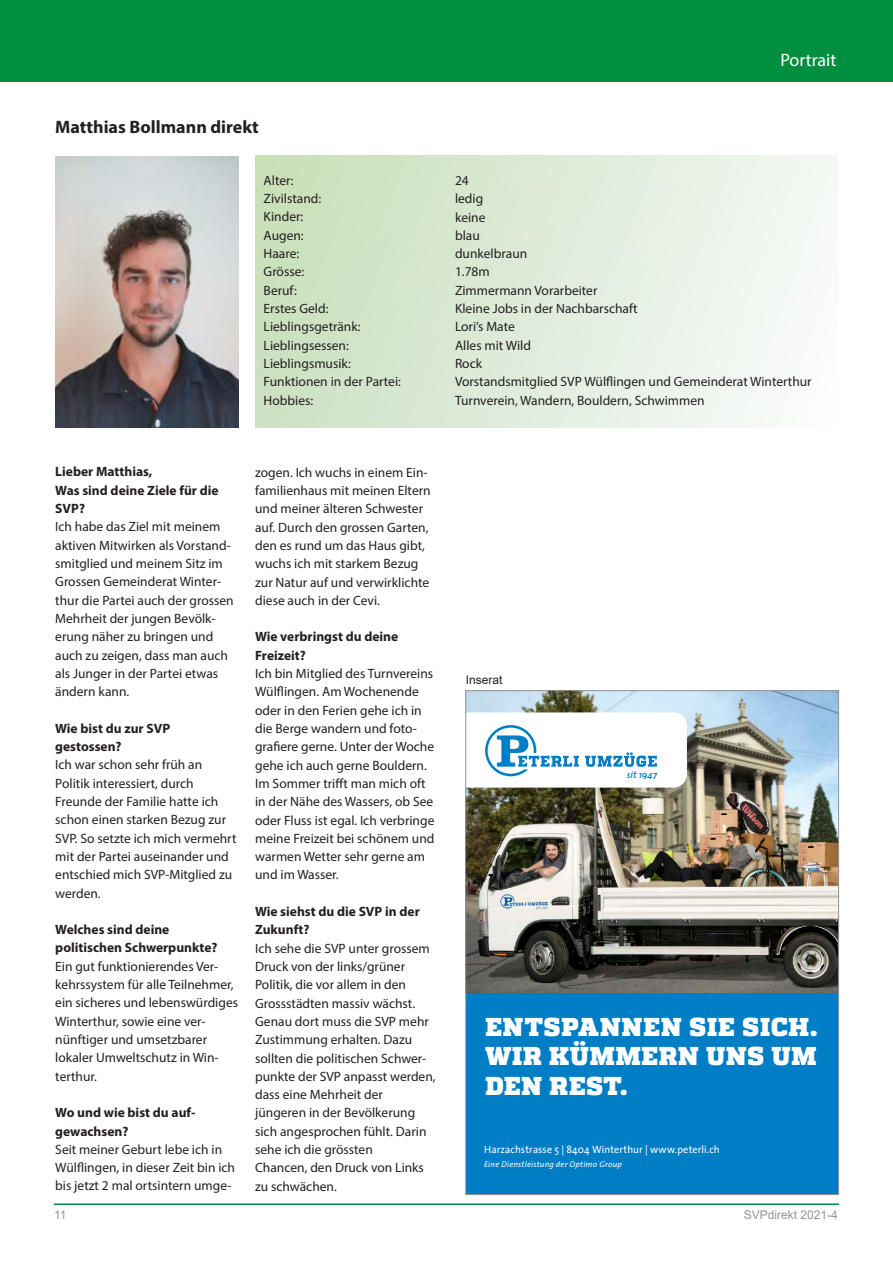
<style>
.page{position:relative;width:893px;height:1263px;background:#fff}
.page>*{position:absolute;margin:0;border:0;box-sizing:border-box;transform-origin:0 0}
.t1{font:900 25.8px/29.7px "Quadon";letter-spacing:.03em;color:#fff;text-align:justify}
.t2{font:700 18px "Myriad Pro";color:#231f20}
.t3{font:18px "Myriad Pro";color:#fff}
.t4{font:13.5px/18.3px "Myriad Pro";color:#231f20}
.t5{font:700 13.5px/18.3px "Myriad Pro";color:#231f20}
.t6{font:12px "Arial";color:#939598}
.t7{font:12px "Arial";color:#231f20}
.t8{font:10.5px "The Sans";letter-spacing:.01em;color:#fff}
.t9{font:italic 9.6px "The Sans";letter-spacing:.025em;color:#fff}
.t10{font:italic 600 9.6px "The Sans";color:#007ec5}
.t11{font:italic 8.25px "The Sans";letter-spacing:.025em;color:#fff}
</style>
<div class="page">
<div style="left:255px;top:156px;width:583px;height:272px;background:linear-gradient(to right,#c8dfbc,#f8fafa)"></div>
<img style="left:55px;top:156px;width:183px;height:272px">
<div style="left:466px;top:691px;width:373px;height:503px;background:#007ec5"></div>
<img style="left:467px;top:692px;width:370px;height:301px">
<svg style="left:467px;top:712px;width:220px;height:76px;background:#e2eff7"></svg>
<hr style="left:54px;top:1203px;width:785px;height:2px;background:#008d3f">
<div style="left:0;top:0;width:893px;height:82px;background:#008f3f"></div>
<h2 class="t2" style="left:55px;top:115px;width:205px">Matthias Bollmann direkt</h2>
<h2 class="t3" style="left:780px;top:49px;width:57px">Portrait</h2>
<p class="t4" style="left:264px;top:171px;width:139px">Alter:<br>Zivilstand:<br>Kinder:<br>Augen:<br>Haare:<br>Grösse:<br>Beruf:<br>Erstes Geld:<br>Lieblingsgetränk:<br>Lieblingsessen:<br>Lieblingsmusik:<br>Funktionen in der Partei:<br>Hobbies:</p>
<p class="t4" style="left:455px;top:171px;width:358px">24<br>ledig<br>keine<br>blau<br>dunkelbraun<br>1.78m<br>Zimmermann Vorarbeiter<br>Kleine Jobs in der Nachbarschaft<br>Lori’s Mate<br>Alles mit Wild<br>Rock<br>Vorstandsmitglied SVP Wülflingen und Gemeinderat Winterthur<br>Turnverein, Wandern, Bouldern, Schwimmen</p>
<p class="t5" style="left:55px;top:462px;width:165px">Lieber Matthias,<br>Was sind deine Ziele für die<br>SVP?</p>
<p class="t4" style="left:55px;top:517px;width:180px">Ich habe das Ziel mit meinem aktiven Mitwirken als Vorstand&shy;smitglied und meinem Sitz im<br>Grossen Gemeinderat Winter&shy;thur die Partei auch der grossen<br>Mehrheit der jungen Bevölk&shy;erung näher zu bringen und auch zu zeigen, dass man auch als Junger in der Partei etwas ändern kann.</p>
<p class="t5" style="left:55px;top:719px;width:116px">Wie bist du zur SVP gestossen?</p>
<p class="t4" style="left:55px;top:755px;width:183px">Ich war schon sehr früh an<br>Politik interessiert, durch<br>Freunde der Familie hatte ich schon einen starken Bezug zur<br>SVP. So setzte ich mich vermehrt mit der Partei auseinander und entschied mich SVP-Mitglied zu werden.</p>
<p class="t5" style="left:55px;top:920px;width:164px">Welches sind deine politischen Schwerpunkte?</p>
<p class="t4" style="left:55px;top:957px;width:184px">Ein gut funktionierendes Ver&shy;kehrssystem für alle Teilnehmer, ein sicheres und lebenswürdiges<br>Winterthur, sowie eine ver&shy;nünftiger und umsetzbarer lokaler Umweltschutz in Win&shy;terthur.</p>
<p class="t5" style="left:55px;top:1103px;width:142px">Wo und wie bist du auf&shy;gewachsen?</p>
<p class="t4" style="left:55px;top:1140px;width:181px">Seit meiner Geburt lebe ich in<br>Wülflingen, in dieser Zeit bin ich bis jetzt 2 mal ortsintern umge-</p>
<p class="t4" style="left:255px;top:463px;width:177px">zogen. Ich wuchs in einem Ein&shy;familienhaus mit meinen Eltern und meiner älteren Schwester auf. Durch den grossen Garten, den es rund um das Haus gibt, wuchs ich mit starkem Bezug zur Natur auf und verwirklichte diese auch in der Cevi.</p>
<p class="t5" style="left:255px;top:627px;width:145px">Wie verbringst du deine<br>Freizeit?</p>
<p class="t4" style="left:255px;top:664px;width:181px">Ich bin Mitglied des Turnvereins<br>Wülflingen. Am Wochenende oder in den Ferien gehe ich in die Berge wandern und foto&shy;grafiere gerne. Unter der Woche gehe ich auch gerne Bouldern.<br>Im Sommer trifft man mich oft in der Nähe des Wassers, ob See oder Fluss ist egal. Ich verbringe meine Freizeit bei schönem und warmen Wetter sehr gerne am und im Wasser.</p>
<p class="t5" style="left:255px;top:902px;width:166px">Wie siehst du die SVP in der<br>Zukunft?</p>
<p class="t4" style="left:255px;top:939px;width:182px">Ich sehe die SVP unter grossem<br>Druck von der links/grüner<br>Politik, die vor allem in den<br>Grossstädten massiv wächst.<br>Genau dort muss die SVP mehr<br>Zustimmung erhalten. Dazu sollten die politischen Schwer&shy;punkte der SVP anpasst werden, dass eine Mehrheit der jüngeren in der Bevölkerung sich angesprochen fühlt. Darin sehe ich die grössten<br>Chancen, den Druck von Links zu schwächen.</p>
<p class="t7" style="left:466px;top:672px;width:38px">Inserat</p>
<p class="t10" style="left:627px;top:766px;width:32px">sit 1947</p>
<h1 class="t1" style="left:485px;top:1012px;width:333px">ENTSPANNEN SIE SICH.<br>WIR KÜMMERN UNS UM DEN REST.</h1>
<p class="t8" style="left:484px;top:1141px;width:237px">Harzachstrasse 5 | 8404 Winterthur | www.peterli.ch</p>
<p class="t11" style="left:484px;top:1157px;width:139px">Eine Dienstleistung der Optimo Group</p>
<p class="t9" style="left:485px;top:1146px;width:126px">Ein Bereich der Optimo Group</p>
<p class="t6" style="left:54px;top:1207px;width:14px">11</p>
<p class="t6" style="left:744px;top:1207px;width:96px">SVPdirekt 2021-4</p>
</div>
